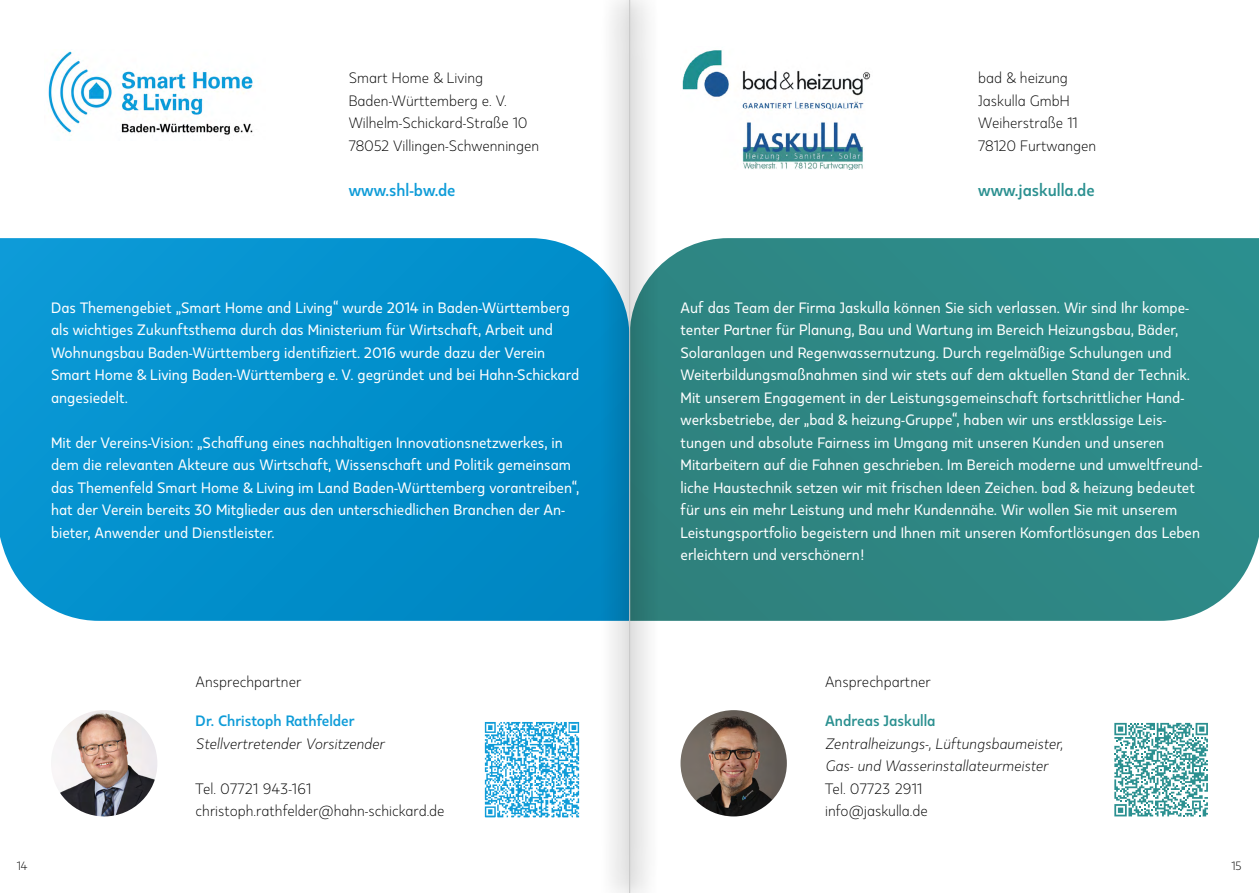
<style>
.page{position:relative;width:1259px;height:893px;background:#fff}
.page>*{position:absolute;margin:0;border:0;box-sizing:border-box;transform-origin:0 0}
.t1{font:700 16.5px "Kappa Display";color:#2b9090}
.t2{font:700 16.5px "Kappa Display";color:#0f9cd8}
.t3{font:15px/22.5px "Kappa Display";color:#fff}
.t4{font:300 15px/22.5px "Kappa Display";color:#000}
.t5{font:italic 300 15px/22.5px "Kappa Display";color:#000}
.t6{font:700 15px "Kappa Display";color:#0f9cd8}
.t7{font:700 15px "Kappa Display";color:#2b9090}
.t8{font:300 12px "Kappa Display";color:#000}
</style>
<div class="page">
<div style="left:657px;top:238px;width:602px;height:383px;background:#2e8885"></div>
<svg style="left:0;top:238px;width:601px;height:383px;background:#0691cc"></svg>
<img style="left:48px;top:51px;width:205px;height:84px">
<img style="left:51px;top:710px;width:106px;height:106px;border-radius:53px">
<img style="left:682px;top:50px;width:189px;height:119px">
<img style="left:680px;top:710px;width:107px;height:106px;border-radius:53px">
<img style="left:484px;top:722px;width:96px;height:96px">
<svg style="left:1114px;top:723px;width:94px;height:93px"></svg>
<svg style="left:601px;top:0;width:56px;height:893px"></svg>
<hr style="left:629px;top:0;width:1px;height:893px;background:#c6c6c6">
<p class="t4" style="left:349px;top:66px;width:192px">Smart Home &amp; Living<br>Baden-Württemberg e. V.<br>Wilhelm-Schickard-Straße 10<br>78052 Villingen-Schwenningen</p>
<p class="t2" style="left:349px;top:179px;width:108px">www.shl-bw.de</p>
<p class="t3" style="left:51px;top:296px;width:530px">Das Themengebiet „Smart Home and Living“ wurde 2014 in Baden-Württemberg als wichtiges Zukunftsthema durch das Ministerium für Wirtschaft, Arbeit und Wohnungsbau Baden-Württemberg identifiziert. 2016 wurde dazu der Verein Smart Home &amp; Living Baden-Württemberg e. V. gegründet und bei Hahn-Schickard angesiedelt.</p>
<p class="t3" style="left:51px;top:431px;width:530px">Mit der Vereins-Vision: „Schaffung eines nachhaltigen Innovationsnetzwerkes, in dem die relevanten Akteure aus Wirtschaft, Wissenschaft und Politik gemeinsam das Themenfeld Smart Home &amp; Living im Land Baden-Württemberg vorantreiben“, hat der Verein bereits 30 Mitglieder aus den unterschiedlichen Branchen der An&shy;bieter, Anwender und Dienstleister.</p>
<p class="t4" style="left:196px;top:670px;width:107px">Ansprechpartner</p>
<p class="t6" style="left:196px;top:712px;width:160px">Dr. Christoph Rathfelder</p>
<p class="t5" style="left:196px;top:732px;width:190px">Stellvertretender Vorsitzender</p>
<p class="t4" style="left:196px;top:777px;width:250px">Tel. 07721 943-161 christoph.rathfelder@hahn-schickard.de</p>
<p class="t4" style="left:978px;top:66px;width:120px">bad &amp; heizung<br>Jaskulla GmbH<br>Weiherstraße 11<br>78120 Furtwangen</p>
<p class="t1" style="left:978px;top:179px;width:118px">www.jaskulla.de</p>
<p class="t3" style="left:680px;top:296px;width:523px">Auf das Team der Firma Jaskulla können Sie sich verlassen. Wir sind Ihr kompe&shy;tenter Partner für Planung, Bau und Wartung im Bereich Heizungsbau, Bäder, Solaranlagen und Regenwassernutzung. Durch regelmäßige Schulungen und Weiterbildungsmaßnahmen sind wir stets auf dem aktuellen Stand der Technik.<br>Mit unserem Engagement in der Leistungsgemeinschaft fortschrittlicher Hand&shy;werksbetriebe, der „bad &amp; heizung-Gruppe“, haben wir uns erstklassige Leis&shy;tungen und absolute Fairness im Umgang mit unseren Kunden und unseren Mitarbeitern auf die Fahnen geschrieben. Im Bereich moderne und umweltfreund&shy;liche Haustechnik setzen wir mit frischen Ideen Zeichen. bad &amp; heizung bedeutet für uns ein mehr Leistung und mehr Kundennähe. Wir wollen Sie mit unserem Leistungsportfolio begeistern und Ihnen mit unseren Komfortlösungen das Leben erleichtern und verschönern!</p>
<p class="t4" style="left:825px;top:670px;width:107px">Ansprechpartner</p>
<p class="t7" style="left:825px;top:712px;width:112px">Andreas Jaskulla</p>
<p class="t5" style="left:825px;top:732px;width:239px">Zentralheizungs-, Lüftungsbaumeister,<br>Gas- und Wasserinstallateurmeister</p>
<p class="t4" style="left:825px;top:777px;width:104px">Tel. 07723 2911 info@jaskulla.de</p>
<p class="t8" style="left:17px;top:858px;width:12px">14</p>
<p class="t8" style="left:1231px;top:858px;width:11px">15</p>
</div>
